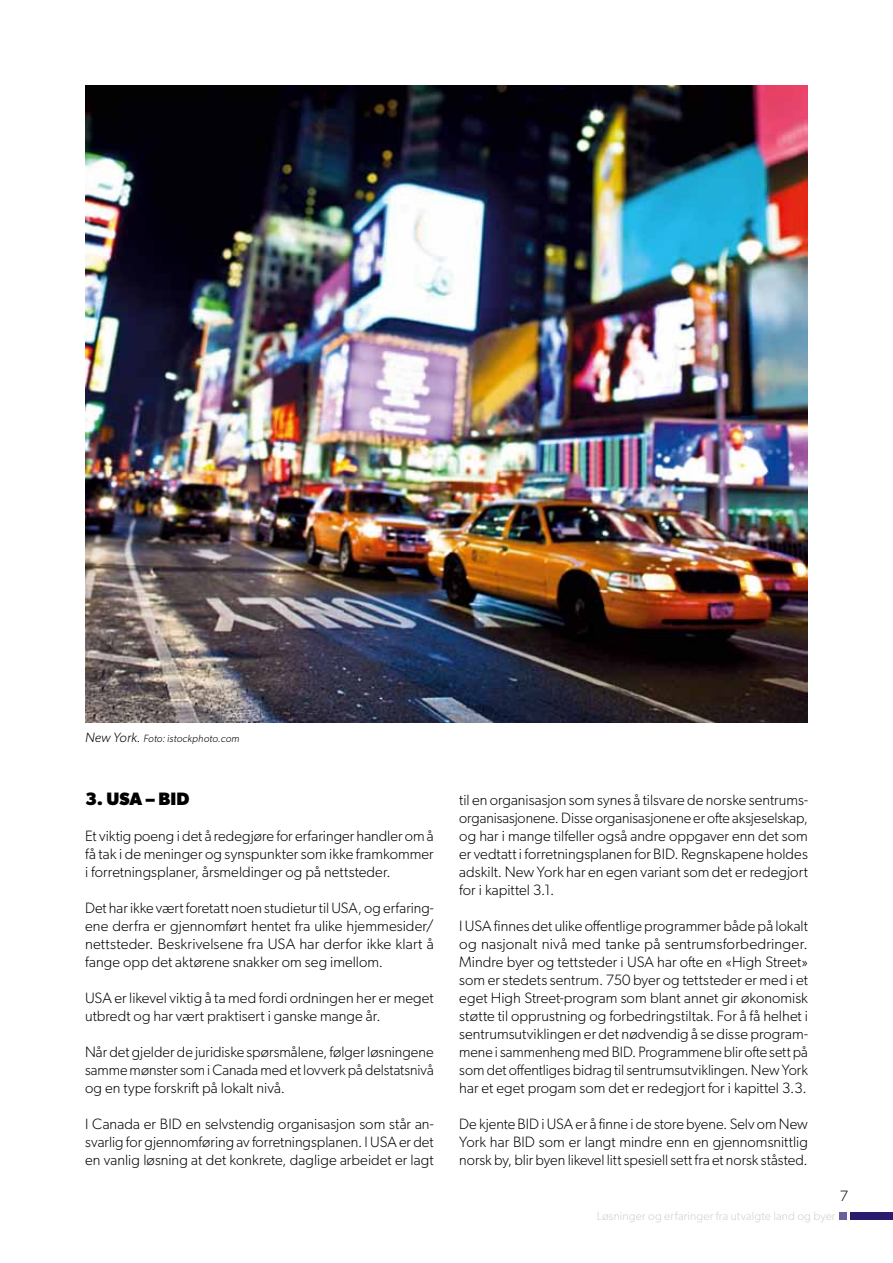
<style>
.page{position:relative;width:893px;height:1263px;background:#fff}
.page>*{position:absolute;margin:0;border:0;box-sizing:border-box;transform-origin:0 0}
.t1{font:700 18px "Gibson";letter-spacing:.005em;color:#000}
.t2{font:300 15px/18px "Gibson";letter-spacing:.005em;color:#000;text-align:justify}
.t3{font:300 12px "Gibson";letter-spacing:.015em;color:#cfd0d0}
.t4{font:italic 300 10.5px "Gibson";letter-spacing:.015em;color:#000}
.s1{font-size:13.5px}
</style>
<div class="page">
<img style="left:85px;top:85px;width:723px;height:638px">
<div style="left:850px;top:1212px;width:43px;height:7px;background:#291e6d"></div>
<div style="left:840px;top:1212px;width:7px;height:7px;background:#6c5f9b"></div>
<p class="t4" style="left:85px;top:732px;width:156px"><span class="s1">New York.</span> Foto: istockphoto.com</p>
<p class="t1" style="left:85px;top:788px;width:105px">3. USA – BID</p>
<p class="t2" style="left:85px;top:827px;width:350px">Et viktig poeng i det å redegjøre for erfaringer handler om å få tak i de meninger og synspunkter som ikke framkommer i forretningsplaner, årsmeldinger og på nettsteder.</p>
<p class="t2" style="left:85px;top:899px;width:350px">Det har ikke vært foretatt noen studietur til USA, og erfaring&shy;ene derfra er gjennomført hentet fra ulike hjemmesider/ nettsteder. Beskrivelsene fra USA har derfor ikke klart å fange opp det aktørene snakker om seg imellom.</p>
<p class="t2" style="left:85px;top:989px;width:350px">USA er likevel viktig å ta med fordi ordningen her er meget utbredt og har vært praktisert i ganske mange år.</p>
<p class="t2" style="left:85px;top:1043px;width:350px">Når det gjelder de juridiske spørsmålene, følger løsningene samme mønster som i Canada med et lovverk på delstatsnivå og en type forskrift på lokalt nivå.</p>
<p class="t2" style="left:85px;top:1115px;width:350px">I Canada er BID en selvstendig organisasjon som står an&shy;svarlig for gjennomføring av forretningsplanen. I USA er det en vanlig løsning at det konkrete, daglige arbeidet er lagt</p>
<p class="t2" style="left:459px;top:791px;width:350px">til en organisasjon som synes å tilsvare de norske sentrums&shy;organisasjonene. Disse organisasjonene er ofte aksjeselskap, og har i mange tilfeller også andre oppgaver enn det som er vedtatt i forretningsplanen for BID. Regnskapene holdes adskilt. New York har en egen variant som det er redegjort for i kapittel 3.1.</p>
<p class="t2" style="left:459px;top:917px;width:350px">I USA finnes det ulike offentlige programmer både på lokalt og nasjonalt nivå med tanke på sentrumsforbedringer.<br>Mindre byer og tettsteder i USA har ofte en «High Street» som er stedets sentrum. 750 byer og tettsteder er med i et eget High Street-program som blant annet gir økonomisk støtte til opprustning og forbedringstiltak. For å få helhet i sentrumsutviklingen er det nødvendig å se disse program&shy;mene i sammenheng med BID. Programmene blir ofte sett på som det offentliges bidrag til sentrumsutviklingen. New York har et eget progam som det er redegjort for i kapittel 3.3.</p>
<p class="t2" style="left:459px;top:1115px;width:350px">De kjente BID i USA er å finne i de store byene. Selv om New York har BID som er langt mindre enn en gjennomsnittlig norsk by, blir byen likevel litt spesiell sett fra et norsk ståsted.</p>
<p class="t2" style="left:840px;top:1187px;width:10px">7</p>
<p class="t3" style="left:597px;top:1209px;width:240px">Løsninger og erfaringer fra utvalgte land og byer</p>
</div>
